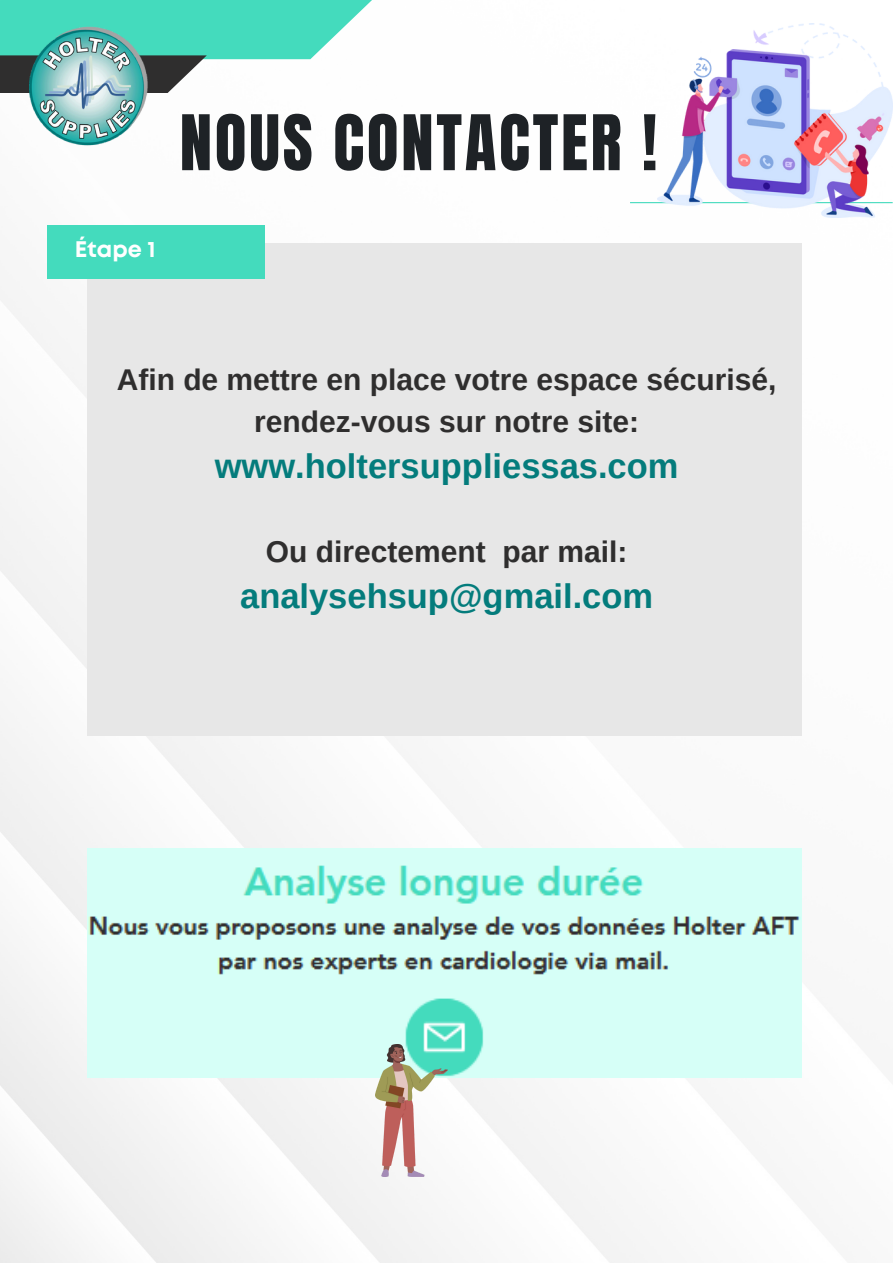
<style>
.page{position:relative;width:893px;height:1264px;background:#fff}
.page>*{position:absolute;margin:0;border:0;box-sizing:border-box;transform-origin:0 0}
.t1{font:65.1px "Anton";letter-spacing:.04em;color:#1e2226}
.t2{font:700 34.5px "Arimo";color:#047c7c}
.t3{font:700 30px/41.5px "Arimo";color:#2f2e2e;text-align:center}
.t4{font:700 22.5px "Mont";color:#fff}
</style>
<div class="page">
<img style="left:0;top:59px;width:802px;height:1203px">
<hr style="left:630px;top:202px;width:262px;height:1px;background:#44dbbd">
<svg style="left:0;top:0;width:372px;height:59px;background:#57dec3"></svg>
<div style="left:88px;top:244px;width:713px;height:492px;background:#e7e7e7"></div>
<svg style="left:0;top:55px;width:207px;height:38px;fill:#2f2e2e"></svg>
<div style="left:47px;top:225px;width:217px;height:53px;background:#44dbbd"></div>
<img style="left:30px;top:23px;width:119px;height:132px">
<img style="left:657px;top:23px;width:235px;height:195px">
<img style="left:87px;top:848px;width:714px;height:229px">
<img style="left:375px;top:1044px;width:72px;height:132px">
<p class="t4" style="left:75px;top:241px;width:82px">Étape 1</p>
<p class="t1" style="left:180px;top:96px;width:479px">NOUS CONTACTER !</p>
<p class="t3" style="left:117px;top:359px;width:661px">Afin de mettre en place votre espace sécurisé, rendez-vous sur notre site:</p>
<p class="t2" style="left:215px;top:446px;width:465px">www.holtersuppliessas.com</p>
<p class="t3" style="left:266px;top:531px;width:363px">Ou directement par mail:</p>
<p class="t2" style="left:240px;top:577px;width:414px">analysehsup@gmail.com</p>
</div>
